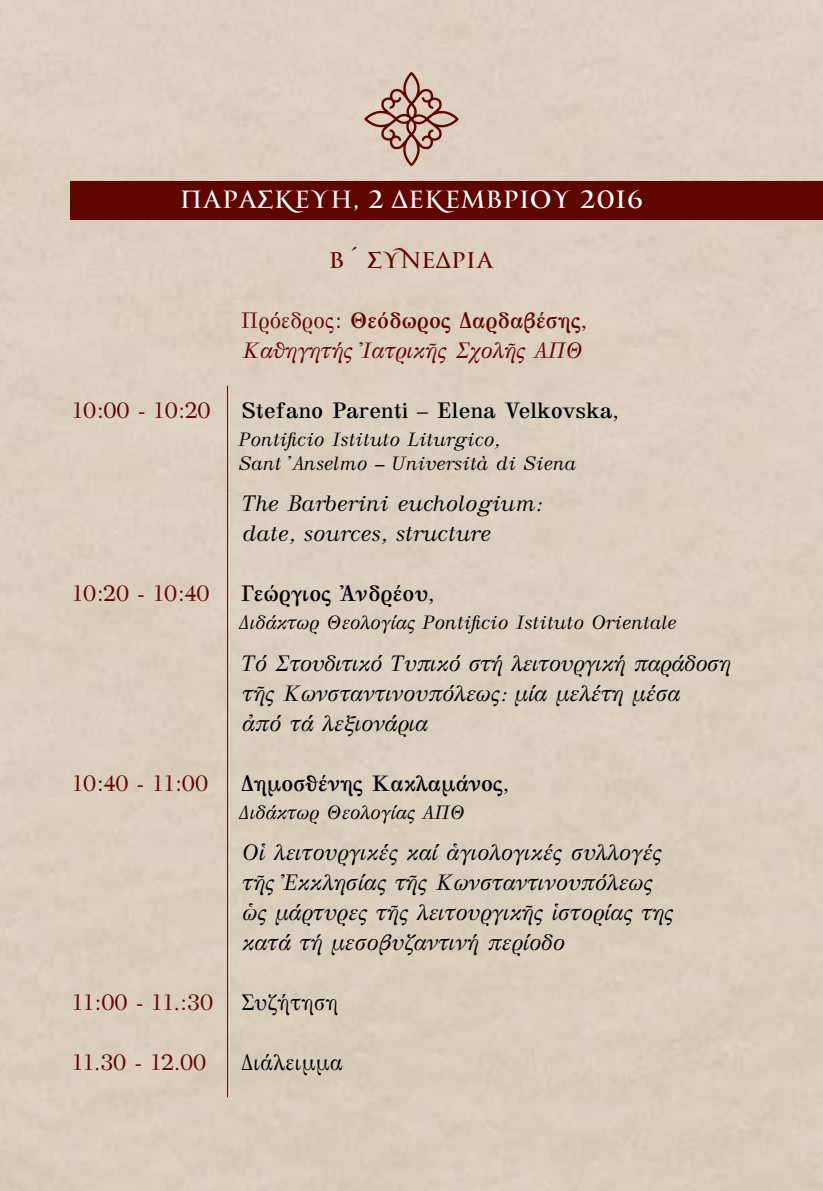
<style>
.page{position:relative;width:823px;height:1191px;background:#fff}
.page>*{position:absolute;margin:0;border:0;box-sizing:border-box;transform-origin:0 0}
.t1{font:24px "PF Monumenta Pro";color:#fff}
.t2{font:italic 22px/30px "GFS Bodoni";color:#000}
.t3{font:700 22px "GFS Bodoni";color:#000}
.t4{font:22px "GFS Bodoni";color:#600600}
.t5{font:italic 22px/30px "GFS Bodoni";color:#600600}
.t6{font:22px "GFS Bodoni";color:#000}
.t7{font:22px "PF Monumenta Pro";color:#600600}
.t8{font:italic 19px/24.2px "GFS Bodoni";color:#000}
.s1{font-style:normal}
.s2{font-weight:700;font-style:normal}
.s3{font-weight:400}
</style>
<div class="page">
<div style="left:0;top:0;width:822px;height:1191px;background:#dbcebe"></div>
<svg style="left:364px;top:72px;width:94px;height:94px;background:#c6ac9e"></svg>
<div style="left:70px;top:181px;width:752px;height:39px;background:#600600"></div>
<hr style="left:227px;top:386px;width:1px;height:711px;background:#600600">
<p class="t1" style="left:179px;top:184px;width:465px">Παρασκευή, 2 Δεκεμβρίου 2016</p>
<p class="t7" style="left:329px;top:246px;width:166px">Β΄ Συνεδρία</p>
<p class="t5" style="left:241px;top:304px;width:347px"><span class="s1">Πρόεδρος:</span> <span class="s2">Θεόδωρος Δαρδαβέσης</span><span class="s1">,<br></span>Καθηγητής Ἰατρικῆς Σχολῆς ΑΠΘ</p>
<p class="t4" style="left:72px;top:392px;width:140px">10:00 - 10:20</p>
<p class="t3" style="left:241px;top:392px;width:378px">Stefano Parenti – Elena Velkovska<span class="s3">,</span></p>
<p class="t8" style="left:239px;top:426px;width:339px">Pontificio Istituto Liturgico,<br>Sant’Anselmo – Università di Siena</p>
<p class="t2" style="left:242px;top:487px;width:300px">The Barberini euchologium: date, sources, structure</p>
<p class="t4" style="left:72px;top:575px;width:139px">10:20 - 10:40</p>
<p class="t3" style="left:241px;top:576px;width:194px">Γεώργιος Ἀνδρέου<span class="s3">,</span></p>
<p class="t8" style="left:239px;top:609px;width:439px">Διδάκτωρ Θεολογίας Pontificio Istituto Orientale</p>
<p class="t2" style="left:242px;top:647px;width:490px">Τό Στουδιτικό Τυπικό στή λειτουργική παράδοση τῆς Κωνσταντινουπόλεως: μία μελέτη μέσα<br>ἀπό τά λεξιονάρια</p>
<p class="t4" style="left:72px;top:765px;width:137px">10:40 - 11:00</p>
<p class="t3" style="left:241px;top:765px;width:269px">Δημοσθένης Κακλαμάνος<span class="s3">,</span></p>
<p class="t8" style="left:239px;top:799px;width:227px">Διδάκτωρ Θεολογίας ΑΠΘ</p>
<p class="t2" style="left:242px;top:836px;width:432px">Oἱ λειτουργικές καί ἁγιολογικές συλλογές τῆς Ἐκκλησίας τῆς Κωνσταντινουπόλεως ὡς μάρτυρες τῆς λειτουργικῆς ἱστορίας της κατά τή μεσοβυζαντινή περίοδο</p>
<p class="t4" style="left:72px;top:984px;width:142px">11:00 - 11.:30</p>
<p class="t6" style="left:241px;top:984px;width:98px">Συζήτηση</p>
<p class="t4" style="left:72px;top:1044px;width:136px">11.30 - 12.00</p>
<p class="t6" style="left:241px;top:1044px;width:103px">Διάλειμμα</p>
</div>
